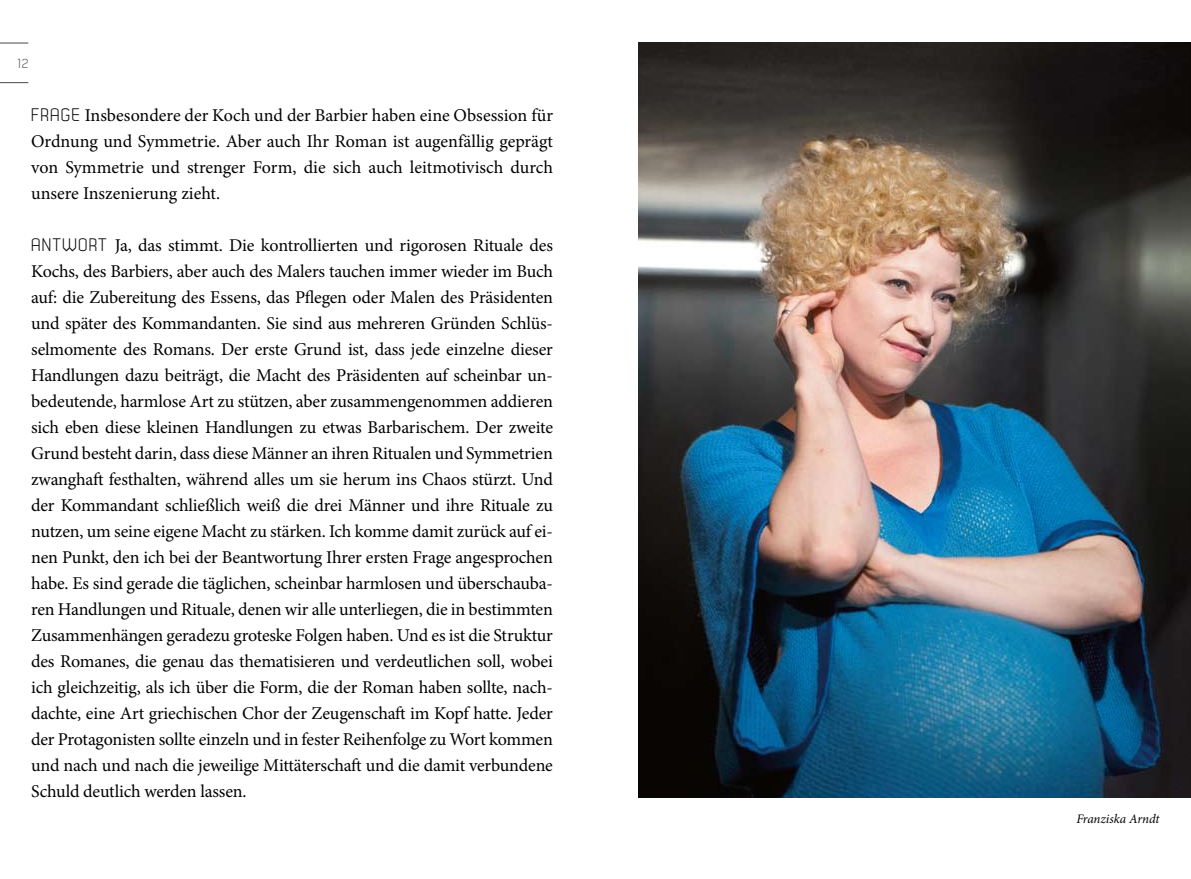
<style>
.page{position:relative;width:1191px;height:879px;background:#fff}
.page>*{position:absolute;margin:0;border:0;box-sizing:border-box;transform-origin:0 0}
.t1{font:18px/26px "Minion Pro";letter-spacing:-.01em;color:#000;text-align:justify}
.t2{font:italic 13px "Minion Pro";letter-spacing:-.01em;color:#000}
.t3{font:13px "Dekar Special";color:#494948}
.s1{font-family:"Dekar Special"}
</style>
<div class="page">
<svg style="left:0;top:43px;width:28px;height:1px"></svg>
<svg style="left:0;top:82px;width:28px;height:1px"></svg>
<img style="left:638px;top:43px;width:553px;height:754px">
<p class="t3" style="left:18px;top:57px;width:13px">12</p>
<p class="t1" style="left:31px;top:102px;width:523px"><span class="s1">FRAG E</span> Insbesondere der Koch und der Barbier haben eine Obsession für Ordnung und Symmetrie. Aber auch Ihr Roman ist augenfällig geprägt von Symmetrie und strenger Form, die sich auch leitmotivisch durch unsere Inszenierung zieht.</p>
<p class="t1" style="left:31px;top:232px;width:523px"><span class="s1">ANTW ORT</span> Ja, das stimmt. Die kontrollierten und rigorosen Rituale des Kochs, des Barbiers, aber auch des Malers tauchen immer wieder im Buch auf: die Zubereitung des Essens, das Pflegen oder Malen des Präsidenten und später des Kommandanten. Sie sind aus mehreren Gründen Schlüs&shy;selmomente des Romans. Der erste Grund ist, dass jede einzelne dieser Handlungen dazu beiträgt, die Macht des Präsidenten auf scheinbar un&shy;bedeutende, harmlose Art zu stützen, aber zusammengenommen addieren sich eben diese kleinen Handlungen zu etwas Barbarischem. Der zweite Grund besteht darin, dass diese Männer an ihren Ritualen und Symmetrien zwanghaft festhalten, während alles um sie herum ins Chaos stürzt. Und der Kommandant schließlich weiß die drei Männer und ihre Rituale zu nutzen, um seine eigene Macht zu stärken. Ich komme damit zurück auf ei&shy;nen Punkt, den ich bei der Beantwortung Ihrer ersten Frage angesprochen habe. Es sind gerade die täglichen, scheinbar harmlosen und überschauba&shy;ren Handlungen und Rituale, denen wir alle unterliegen, die in bestimmten Zusammenhängen geradezu groteske Folgen haben. Und es ist die Struktur des Romanes, die genau das thematisieren und verdeutlichen soll, wobei ich gleichzeitig, als ich über die Form, die der Roman haben sollte, nach&shy;dachte, eine Art griechischen Chor der Zeugenschaft im Kopf hatte. Jeder der Protagonisten sollte einzeln und in fester Reihenfolge zu Wort kommen und nach und nach die jeweilige Mittäterschaft und die damit verbundene Schuld deutlich werden lassen.</p>
<p class="t2" style="left:1076px;top:810px;width:85px">Franziska Arndt</p>
</div>
